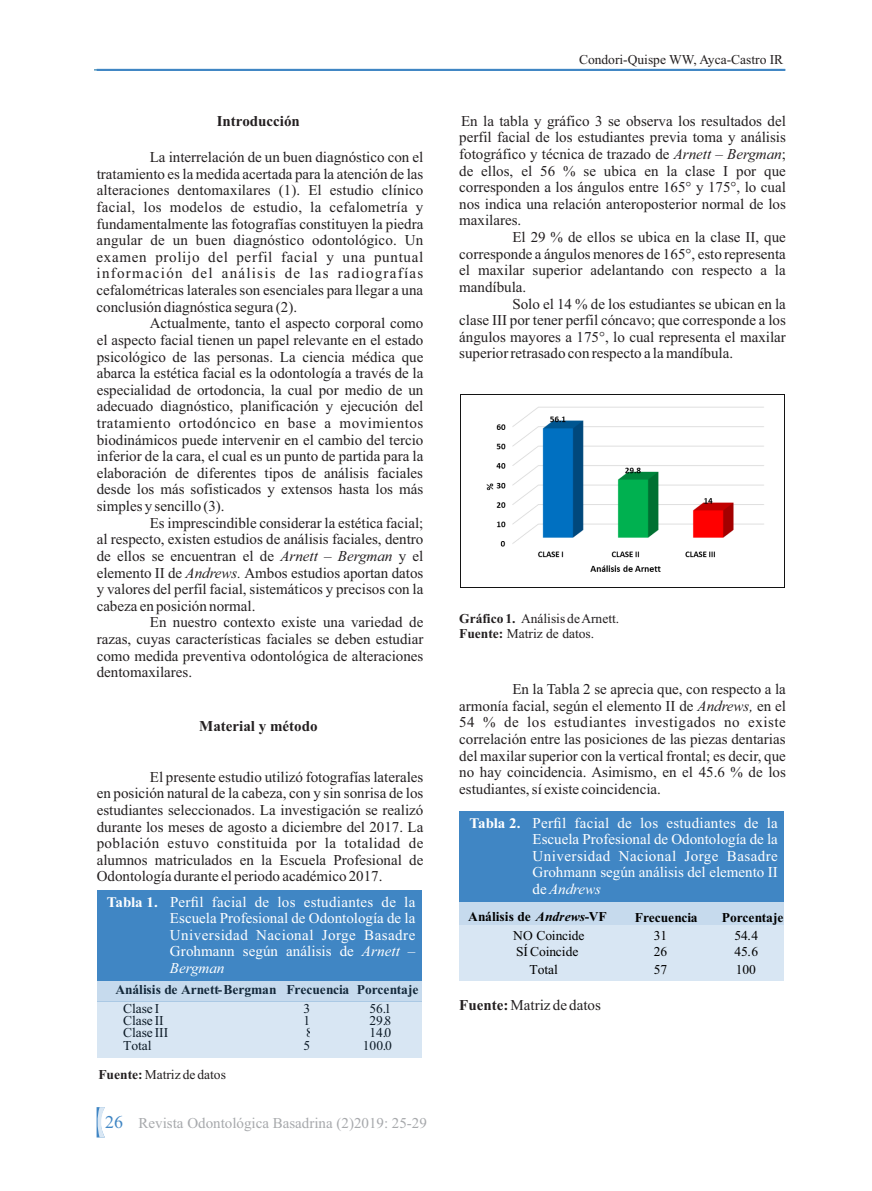
<style>
.page{position:relative;width:872px;height:1191px;background:#fff}
.page>*{position:absolute;margin:0;border:0;box-sizing:border-box;transform-origin:0 0}
.t1{font:15px/16.6px "Times New Roman";color:#231f20;text-align:justify}
.t2{font:15px/16.5px "Times New Roman";letter-spacing:.005em;color:#fff;text-align:justify}
.t3{font:15px "Times New Roman";color:#a7a9ac}
.t4{font:700 15px "Times New Roman";color:#231f20}
.t5{font:700 14.7px "Times New Roman";letter-spacing:-.01em;color:#fff}
.t6{font:13.5px "Times New Roman";color:#231f20}
.t7{font:13.5px "Times New Roman";letter-spacing:-.01em;color:#000}
.t8{font:700 13.5px "Times New Roman";color:#000}
.s1{font-style:italic}
.s2{font-weight:700}
.s3{font-size:18px;color:#4086c4}
</style>
<div class="page">
<hr style="left:94px;top:70px;width:691px;height:1px;background:#00679b">
<hr style="left:97px;top:69px;width:688px;height:2px;background:#4086c4">
<div style="left:460px;top:901px;width:324px;height:24px;background:#c6daed"></div>
<div style="left:97px;top:980px;width:324px;height:21px;background:#c6daed"></div>
<div style="left:460px;top:925px;width:324px;height:55px;background:#d8e6f3"></div>
<div style="left:97px;top:1001px;width:324px;height:57px;background:#d8e6f3"></div>
<div style="left:460px;top:811px;width:324px;height:90px;background:#4086c4"></div>
<div style="left:97px;top:890px;width:324px;height:90px;background:#4086c4"></div>
<img style="left:460px;top:394px;width:324px;height:193px">
<svg style="left:97px;top:1107px;width:8px;height:30px"></svg>
<p class="t4" style="left:217px;top:115px;width:85px">Introducción</p>
<p class="t1" style="left:97px;top:150px;width:328px;text-indent:53px">La interrelación de un buen diagnóstico con el tratamiento es la medida acertada para la atención de las alteraciones dentomaxilares (1). El estudio clínico facial, los modelos de estudio, la cefalometría y fundamentalmente las fotografías constituyen la piedra angular de un buen diagnóstico odontológico. Un examen prolijo del perfil facial y una puntual información del análisis de las radiografías cefalométricas laterales son esenciales para llegar a una conclusión diagnóstica segura (2).</p>
<p class="t1" style="left:97px;top:316px;width:328px;text-indent:53px">Actualmente, tanto el aspecto corporal como el aspecto facial tienen un papel relevante en el estado psicológico de las personas. La ciencia médica que abarca la estética facial es la odontología a través de la especialidad de ortodoncia, la cual por medio de un adecuado diagnóstico, planificación y ejecución del tratamiento ortodóncico en base a movimientos biodinámicos puede intervenir en el cambio del tercio inferior de la cara, el cual es un punto de partida para la elaboración de diferentes tipos de análisis faciales desde los más sofisticados y extensos hasta los más simples y sencillo (3).</p>
<p class="t1" style="left:97px;top:516px;width:328px;text-indent:53px">Es imprescindible considerar la estética facial; al respecto, existen estudios de análisis faciales, dentro de ellos se encuentran el de <span class="s1">Arnett – Bergman</span> y el elemento II de <span class="s1">Andrews.</span> Ambos estudios aportan datos y valores del perfil facial, sistemáticos y precisos con la cabeza en posición normal.</p>
<p class="t1" style="left:97px;top:615px;width:328px;text-indent:53px">En nuestro contexto existe una variedad de razas, cuyas características faciales se deben estudiar como medida preventiva odontológica de alteraciones dentomaxilares.</p>
<p class="t4" style="left:199px;top:721px;width:120px">Material y método</p>
<p class="t1" style="left:97px;top:769px;width:328px;text-indent:53px">El presente estudio utilizó fotografías laterales en posición natural de la cabeza, con y sin sonrisa de los estudiantes seleccionados. La investigación se realizó durante los meses de agosto a diciembre del 2017. La población estuvo constituida por la totalidad de alumnos matriculados en la Escuela Profesional de Odontología durante el periodo académico 2017.</p>
<p class="t5" style="left:107px;top:897px;width:52px">Tabla 1.</p>
<p class="t2" style="left:170px;top:895px;width:247px">Perfil facial de los estudiantes de la Escuela Profesional de Odontología de la Universidad Nacional Jorge Basadre Grohmann según análisis de <span class="s1">Arnett – Bergman</span></p>
<p class="t8" style="left:115px;top:985px;width:304px">Análisis de Arnett-Bergman Frecuencia Porcentaje</p>
<p class="t7" style="left:123px;top:1003px;width:38px">Clase I</p>
<p class="t7" style="left:304px;top:1003px;width:15px">32</p>
<p class="t7" style="left:369px;top:1003px;width:23px">56.1</p>
<p class="t7" style="left:123px;top:1015px;width:42px">Clase II</p>
<p class="t7" style="left:304px;top:1015px;width:15px">17</p>
<p class="t7" style="left:369px;top:1015px;width:23px">29.8</p>
<p class="t7" style="left:123px;top:1027px;width:47px">Clase III</p>
<p class="t7" style="left:306px;top:1027px;width:8px">8</p>
<p class="t7" style="left:369px;top:1027px;width:23px">14.0</p>
<p class="t7" style="left:123px;top:1040px;width:30px">Total</p>
<p class="t7" style="left:304px;top:1040px;width:15px">57</p>
<p class="t7" style="left:363px;top:1040px;width:30px">100.0</p>
<p class="t6" style="left:98px;top:1070px;width:129px"><span class="s2">Fuente:</span> Matriz de datos</p>
<p class="t3" style="left:105px;top:1118px;width:323px"><span class="s3">26</span> Revista Odontológica Basadrina (2)2019: 25-29</p>
<p class="t6" style="left:579px;top:55px;width:206px">Condori-Quispe WW, Ayca-Castro IR</p>
<p class="t1" style="left:459px;top:114px;width:328px">En la tabla y gráfico 3 se observa los resultados del perfil facial de los estudiantes previa toma y análisis fotográfico y técnica de trazado de <span class="s1">Arnett – Bergman</span>; de ellos, el 56 % se ubica en la clase I por que corresponden a los ángulos entre 165° y 175°, lo cual nos indica una relación anteroposterior normal de los maxilares.</p>
<p class="t1" style="left:459px;top:230px;width:328px;text-indent:53px">El 29 % de ellos se ubica en la clase II, que corresponde a ángulos menores de 165°, esto representa el maxilar superior adelantando con respecto a la mandíbula.</p>
<p class="t1" style="left:459px;top:297px;width:328px;text-indent:53px">Solo el 14 % de los estudiantes se ubican en la clase III por tener perfil cóncavo; que corresponde a los ángulos mayores a 175°, lo cual representa el maxilar superior retrasado con respecto a la mandíbula.</p>
<p class="t6" style="left:459px;top:613px;width:161px"><span class="s2">Gráfico 1.</span> Análisis de Arnett.</p>
<p class="t6" style="left:459px;top:628px;width:136px"><span class="s2">Fuente:</span> Matriz de datos.</p>
<p class="t1" style="left:459px;top:682px;width:328px;text-indent:53px">En la Tabla 2 se aprecia que, con respecto a la armonía facial, según el elemento II de <span class="s1">Andrews,</span> en el 54 % de los estudiantes investigados no existe correlación entre las posiciones de las piezas dentarias del maxilar superior con la vertical frontal; es decir, que no hay coincidencia. Asimismo, en el 45.6 % de los estudiantes, sí existe coincidencia.</p>
<p class="t5" style="left:469px;top:818px;width:52px">Tabla 2.</p>
<p class="t2" style="left:532px;top:816px;width:247px">Perfil facial de los estudiantes de la Escuela Profesional de Odontología de la Universidad Nacional Jorge Basadre Grohmann según análisis del elemento II de <span class="s1">Andrews</span></p>
<p class="t8" style="left:468px;top:912px;width:140px">Análisis de <span class="s1">Andrews</span>-VF</p>
<p class="t8" style="left:634px;top:912px;width:64px">Frecuencia</p>
<p class="t8" style="left:722px;top:912px;width:63px">Porcentaje</p>
<p class="t7" style="left:513px;top:931px;width:73px">NO Coincide</p>
<p class="t7" style="left:654px;top:931px;width:15px">31</p>
<p class="t7" style="left:734px;top:931px;width:25px">54.4</p>
<p class="t7" style="left:516px;top:947px;width:64px">SÍ Coincide</p>
<p class="t7" style="left:654px;top:947px;width:15px">26</p>
<p class="t7" style="left:734px;top:947px;width:25px">45.6</p>
<p class="t7" style="left:529px;top:964px;width:30px">Total</p>
<p class="t7" style="left:654px;top:964px;width:15px">57</p>
<p class="t7" style="left:735px;top:964px;width:22px">100</p>
<p class="t1" style="left:459px;top:998px;width:143px"><span class="s2">Fuente:</span> Matriz de datos</p>
</div>
